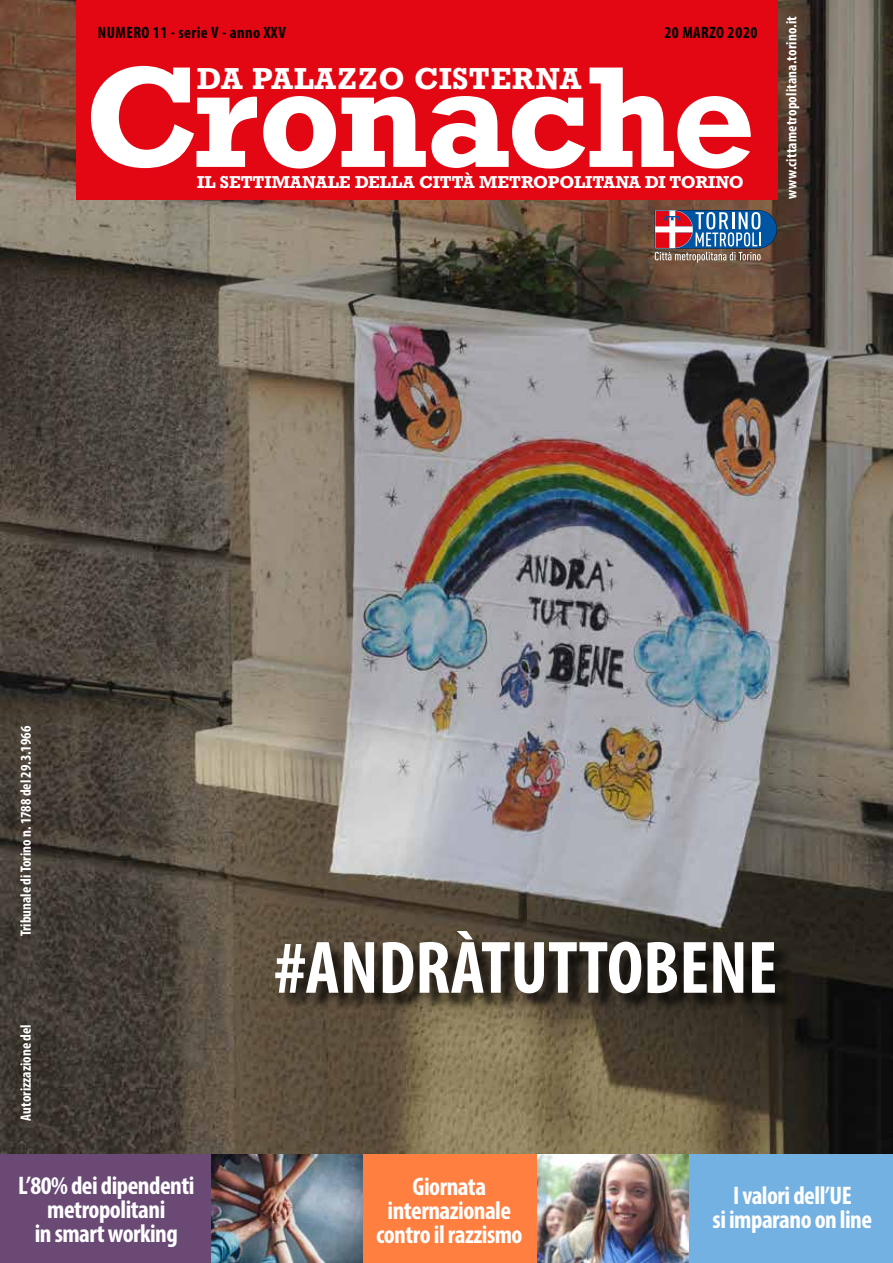
<style>
.page{position:relative;width:893px;height:1263px;background:#fff}
.page>*{position:absolute;margin:0;border:0;box-sizing:border-box;transform-origin:0 0}
.t1{font:700 135px "Rockwell";letter-spacing:-.035em;color:#fff}
.t2{font:700 condensed 75px "Myriad Pro";color:#fff}
.t3{font:700 28.5px "Rockwell";letter-spacing:.03em;color:#fff}
.t4{font:700 condensed 25.5px/24px "Myriad Pro";letter-spacing:-.02em;color:#fff;text-align:center}
.t5{font:700 condensed 16.5px "Myriad Pro";letter-spacing:.025em;color:#000}
.t6{font:700 16.2px "Rockwell";color:#fff}
.t7{font:700 condensed 15px "Myriad Pro";color:#fff}
</style>
<div class="page">
<img style="left:0;top:0;width:893px;height:1155px">
<div style="left:76px;top:0;width:702px;height:200px;background:#e30613"></div>
<div style="left:689px;top:1155px;width:204px;height:108px;background:#73b1e2"></div>
<div style="left:0;top:1155px;width:213px;height:108px;background:#6a4975"></div>
<div style="left:361px;top:1155px;width:176px;height:108px;background:#ff7f40"></div>
<img style="left:537px;top:1155px;width:152px;height:108px">
<svg style="left:655px;top:210px;width:122px;height:53px"></svg>
<img style="left:211px;top:1155px;width:151px;height:108px">
<div style="left:277px;top:933px;width:516px;height:79px;background:#000;opacity:.75"></div>
<p class="t5" style="left:98px;top:22px;width:189px">NUMERO 11 - serie V - anno XXV</p>
<p class="t5" style="left:664px;top:22px;width:95px">20 MARZO 2020</p>
<p class="t7" style="left:782px;top:199px;width:184px;rotate:-90deg">www.cittametropolitana.torino.it</p>
<h1 class="t1" style="left:84px;top:30px;width:672px">Cronache</h1>
<p class="t3" style="left:197px;top:60px;width:386px">DA PALAZZO CISTERNA</p>
<p class="t6" style="left:197px;top:171px;width:548px">IL SETTIMANALE DELLA CITTÀ METROPOLITANA DI TORINO</p>
<p class="t7" style="left:16px;top:936px;width:212px;rotate:-90deg">Tribunale di Torino n. 1788 del 29.3.1966</p>
<p class="t7" style="left:16px;top:1120px;width:98px;rotate:-90deg">Autorizzazione del</p>
<h2 class="t2" style="left:274px;top:921px;width:505px">#ANDRÀTUTTOBENE</h2>
<p class="t4" style="left:18px;top:1172px;width:178px">L’80% dei dipendenti metropolitani<br>in smart working</p>
<p class="t4" style="left:376px;top:1173px;width:148px">Giornata internazionale contro il razzismo</p>
<p class="t4" style="left:713px;top:1183px;width:161px">I valori dell’UE<br>si imparano on line</p>
</div>
